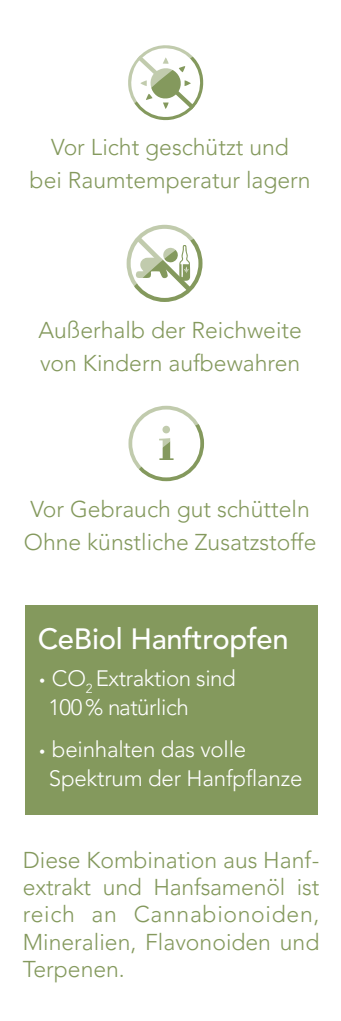
<style>
.page{position:relative;width:341px;height:1021px;background:#fff}
.page>*{position:absolute;margin:0;border:0;box-sizing:border-box;transform-origin:0 0}
.t1{font:700 54.4px "Bodoni BT";color:#84995d}
.t2{font:500 29.2px "Avenir LT Pro";letter-spacing:-.01em;color:#fff}
.t3{font:300 22.8px/27.6px "Avenir LT Pro";color:#84995d}
.t4{font:300 22.4px/29.2px "Avenir LT Pro";letter-spacing:-.01em;color:#fff}
.s1{font-family:"TT Norms";font-weight:400}
</style>
<div class="page">
<div style="left:26px;top:604px;width:291px;height:210px;background:#84995d"></div>
<svg style="left:128px;top:45px;width:76px;height:76px"></svg>
<svg style="left:126px;top:224px;width:77px;height:78px"></svg>
<svg style="left:128px;top:405px;width:76px;height:77px"></svg>
<p class="t3" style="left:30px;top:130px;width:282px;line-height:33.2px;text-align:center">Vor Licht geschützt und<br>bei Raumtemperatur lagern</p>
<p class="t3" style="left:38px;top:313px;width:264px;line-height:33.2px">Außerhalb der Reichweite von Kindern aufbewahren</p>
<h1 class="t1" style="left:158px;top:408px;width:16px">i</h1>
<p class="t3" style="left:24px;top:492px;width:293px;line-height:33.2px">Vor Gebrauch gut schütteln<br>Ohne künstliche Zusatzstoffe</p>
<p class="t2" style="left:38px;top:621px;width:252px">CeBiol Hanftropfen</p>
<p class="t4" style="left:48px;top:663px;width:189px;text-indent:-11px"><span class="s1">•</span> CO<sub>2</sub> Extraktion sind<br>100 % natürlich</p>
<p class="t4" style="left:49px;top:734px;width:254px;text-indent:-11px"><span class="s1">•</span> beinhalten das volle<br>Spektrum der Hanfpflanze</p>
<p class="t3" style="left:23px;top:845px;width:297px;text-align:justify">Diese Kombination aus Hanf&shy;extrakt und Hanfsamenöl ist reich an Cannabionoiden, Mineralien, Flavonoiden und Terpenen.</p>
</div>
